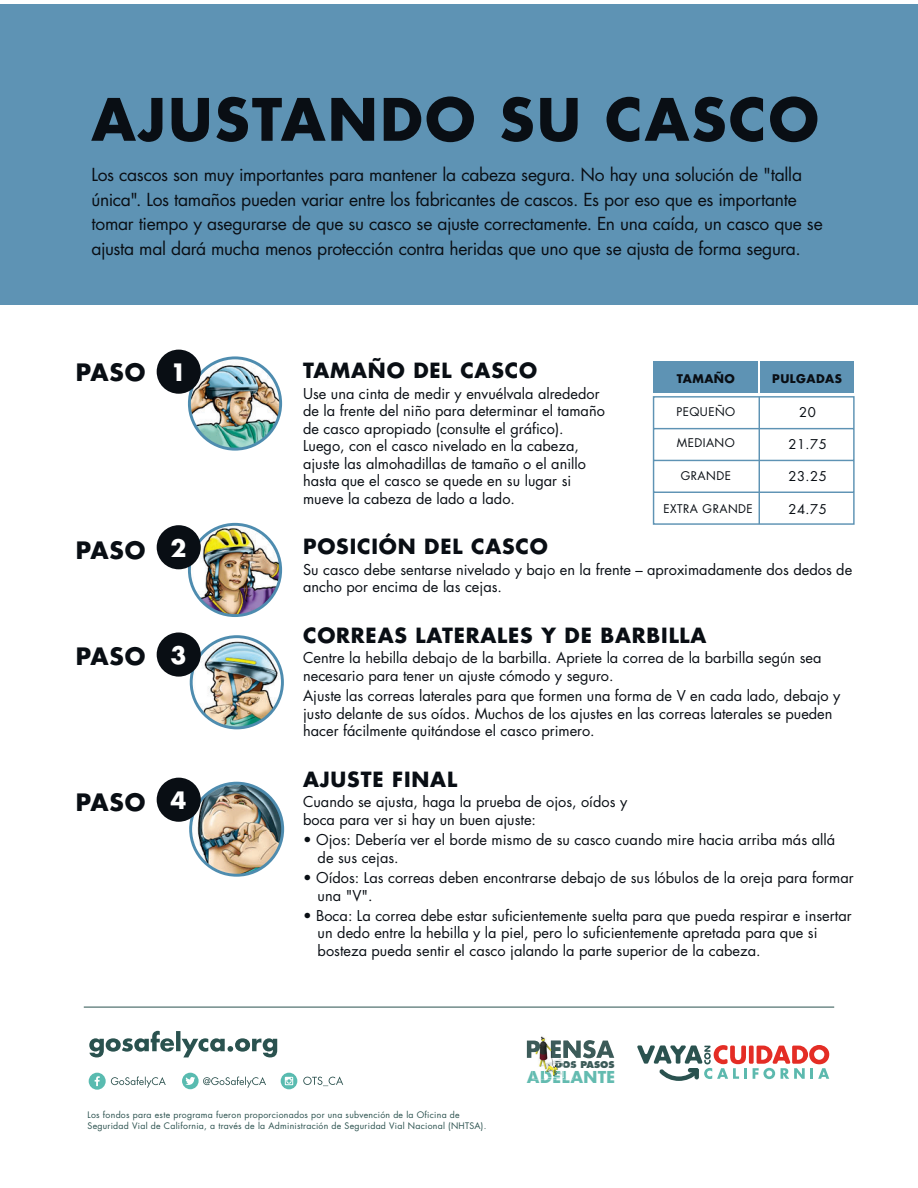
<style>
.page{position:relative;width:918px;height:1188px;background:#fff}
.page>*{position:absolute;margin:0;border:0;box-sizing:border-box;transform-origin:0 0}
.t1{font:700 56.85px "Futura LT";letter-spacing:.04em;color:#090e14}
.t2{font:700 23.25px "Futura LT";letter-spacing:.04em;color:#090e14}
.t3{font:700 23.25px "Futura LT";color:#fff}
.t4{font:700 20.4px "Futura LT";letter-spacing:.04em;color:#090e14}
.t5{font:17.55px/24.8px "Futura LT";letter-spacing:-.015em;color:#090e14}
.t6{font:700 16.05px "Futura";color:#64bcb1}
.t7{font:14.55px/17.5px "Futura LT";color:#090e14}
.t8{font:13.05px "Futura LT";letter-spacing:.04em;color:#090e14}
.t9{font:11.7px "Futura LT";letter-spacing:.04em;color:#090e14}
.t10{font:700 11.7px "Futura LT";letter-spacing:.04em;color:#090e14}
.t11{font:800 9.15px "Futura";color:#3c5b59}
.t12{font:8.7px/10.5px "Futura LT";letter-spacing:.03em;color:#2b514e}
.s1{color:#304e4c}
.s2{color:#3c5b5a}
.s3{color:#e5dc2e}
.s4{color:#63bbb0}
</style>
<div class="page">
<div style="left:0;top:4px;width:918px;height:301px;background:#5e93b4"></div>
<hr style="left:84px;top:1007px;width:750px;height:1px;background:#2a524f">
<svg style="left:89px;top:1031px;width:188px;height:26px"></svg>
<div style="left:182px;top:1073px;width:17px;height:16px;background:#59bbb0;border-radius:50%"></div>
<svg style="left:185px;top:1077px;width:10px;height:8px"></svg>
<div style="left:89px;top:1073px;width:17px;height:17px;background:#59bbb0;border-radius:50%"></div>
<svg style="left:95px;top:1076px;width:5px;height:10px"></svg>
<svg style="left:281px;top:1073px;width:16px;height:16px"></svg>
<svg style="left:285px;top:1077px;width:8px;height:8px"></svg>
<svg style="left:303px;top:1076px;width:40px;height:10px"></svg>
<svg style="left:203px;top:1077px;width:63px;height:11px"></svg>
<svg style="left:111px;top:1077px;width:55px;height:11px"></svg>
<svg style="left:652px;top:396px;width:203px;height:129px"></svg>
<hr style="left:759px;top:397px;width:1px;height:127px;background:#5e93b4">
<div style="left:653px;top:362px;width:105px;height:31px;background:#5e93b4"></div>
<div style="left:760px;top:362px;width:94px;height:31px;background:#5e93b4"></div>
<img style="left:191px;top:637px;width:91px;height:91px">
<div style="left:190px;top:635px;width:94px;height:94px;border:3px solid #4e8caf;border-radius:50%"></div>
<img style="left:192px;top:783px;width:91px;height:91px">
<div style="left:189px;top:782px;width:95px;height:95px;border:3px solid #4e8caf;border-radius:50%"></div>
<img style="left:189px;top:358px;width:92px;height:89px">
<div style="left:188px;top:356px;width:94px;height:95px;border:3px solid #4e8caf;border-radius:50%"></div>
<img style="left:189px;top:524px;width:92px;height:92px">
<div style="left:188px;top:523px;width:94px;height:94px;border:3px solid #4e8caf;border-radius:50%"></div>
<div style="left:157px;top:350px;width:44px;height:44px;background:#090e14;border-radius:50%"></div>
<div style="left:157px;top:525px;width:44px;height:44px;background:#090e14;border-radius:50%"></div>
<div style="left:157px;top:632px;width:44px;height:45px;background:#090e14;border-radius:50%"></div>
<div style="left:157px;top:778px;width:44px;height:44px;background:#090e14;border-radius:50%"></div>
<img style="left:533px;top:1036px;width:18px;height:33px">
<img style="left:545px;top:1063px;width:17px;height:13px">
<svg style="left:551px;top:1040px;width:63px;height:28px"></svg>
<svg style="left:527px;top:1041px;width:13px;height:17px"></svg>
<svg style="left:637px;top:1045px;width:110px;height:36px"></svg>
<div style="left:749px;top:1046px;width:5px;height:18px;background:#e42d25"></div>
<svg style="left:753px;top:1045px;width:76px;height:34px"></svg>
<h1 class="t1" style="left:91px;top:98px;width:729px">AJUSTANDO SU CASCO</h1>
<p class="t5" style="left:91px;top:163px;width:733px">Los cascos son muy importantes para mantener la cabeza segura. No hay una solución de "talla única". Los tamaños pueden variar entre los fabricantes de cascos. Es por eso que es importante tomar tiempo y asegurarse de que su casco se ajuste correctamente. En una caída, un casco que se ajusta mal dará mucha menos protección contra heridas que uno que se ajusta de forma segura.</p>
<h2 class="t2" style="left:76px;top:364px;width:71px">PASO</h2>
<h2 class="t2" style="left:76px;top:541px;width:71px">PASO</h2>
<h2 class="t2" style="left:76px;top:648px;width:71px">PASO</h2>
<h2 class="t2" style="left:76px;top:793px;width:71px">PASO</h2>
<h3 class="t4" style="left:303px;top:363px;width:236px">TAMAÑO DEL CASCO</h3>
<p class="t7" style="left:303px;top:385px;width:303px">Use una cinta de medir y envuélvala alrededor de la frente del niño para determinar el tamaño de casco apropiado (consulte el gráfico).<br>Luego, con el casco nivelado en la cabeza, ajuste las almohadillas de tamaño o el anillo hasta que el casco se quede en su lugar si mueve la cabeza de lado a lado.</p>
<h3 class="t4" style="left:303px;top:539px;width:246px">POSICIÓN DEL CASCO</h3>
<p class="t7" style="left:303px;top:561px;width:551px">Su casco debe sentarse nivelado y bajo en la frente – aproximadamente dos dedos de ancho por encima de las cejas.</p>
<h3 class="t4" style="left:303px;top:628px;width:405px">CORREAS LATERALES Y DE BARBILLA</h3>
<p class="t7" style="left:303px;top:650px;width:520px">Centre la hebilla debajo de la barbilla. Apriete la correa de la barbilla según sea necesario para tener un ajuste cómodo y seguro.</p>
<p class="t7" style="left:303px;top:688px;width:539px">Ajuste las correas laterales para que formen una forma de V en cada lado, debajo y justo delante de sus oídos. Muchos de los ajustes en las correas laterales se pueden hacer fácilmente quitándose el casco primero.</p>
<h3 class="t4" style="left:303px;top:772px;width:156px">AJUSTE FINAL</h3>
<p class="t7" style="left:303px;top:794px;width:326px">Cuando se ajusta, haga la prueba de ojos, oídos y boca para ver si hay un buen ajuste:</p>
<p class="t7" style="left:318px;top:832px;width:519px;text-indent:-15px">• Ojos: Debería ver el borde mismo de su casco cuando mire hacia arriba más allá de sus cejas.</p>
<p class="t7" style="left:318px;top:869px;width:538px;text-indent:-15px">• Oídos: Las correas deben encontrarse debajo de sus lóbulos de la oreja para formar una "V".</p>
<p class="t7" style="left:318px;top:907px;width:536px;text-indent:-15px">• Boca: La correa debe estar suficientemente suelta para que pueda respirar e insertar un dedo entre la hebilla y la piel, pero lo suficientemente apretada para que si bosteza pueda sentir el casco jalando la parte superior de la cabeza.</p>
<h2 class="t3" style="left:170px;top:364px;width:17px">1</h2>
<p class="t10" style="left:677px;top:374px;width:60px">TAMAÑO</p>
<p class="t10" style="left:772px;top:374px;width:71px">PULGADAS</p>
<p class="t9" style="left:676px;top:406px;width:60px">PEQUEÑO</p>
<p class="t9" style="left:677px;top:437px;width:60px">MEDIANO</p>
<p class="t9" style="left:681px;top:470px;width:52px">GRANDE</p>
<p class="t9" style="left:664px;top:502px;width:91px">EXTRA GRANDE</p>
<p class="t8" style="left:799px;top:406px;width:18px">20</p>
<p class="t8" style="left:788px;top:437px;width:40px">21.75</p>
<p class="t8" style="left:788px;top:470px;width:40px">23.25</p>
<p class="t8" style="left:788px;top:502px;width:40px">24.75</p>
<h2 class="t3" style="left:170px;top:539px;width:17px">2</h2>
<h2 class="t3" style="left:170px;top:646px;width:17px">3</h2>
<h2 class="t3" style="left:170px;top:792px;width:17px">4</h2>
<p class="t11" style="left:555px;top:1060px;width:61px"><span class="s1">D</span><span class="s2">OS</span> PASOS</p>
<p class="t6" style="left:527px;top:1066px;width:90px">AD<span class="s3">E</span>LA<span class="s4">NTE</span></p>
<p class="t12" style="left:88px;top:1110px;width:400px">Los fondos para este programa fueron proporcionados por una subvención de la Oficina de<br>Seguridad Vial de California, a través de la Administración de Seguridad Vial Nacional (NHTSA).</p>
</div>
